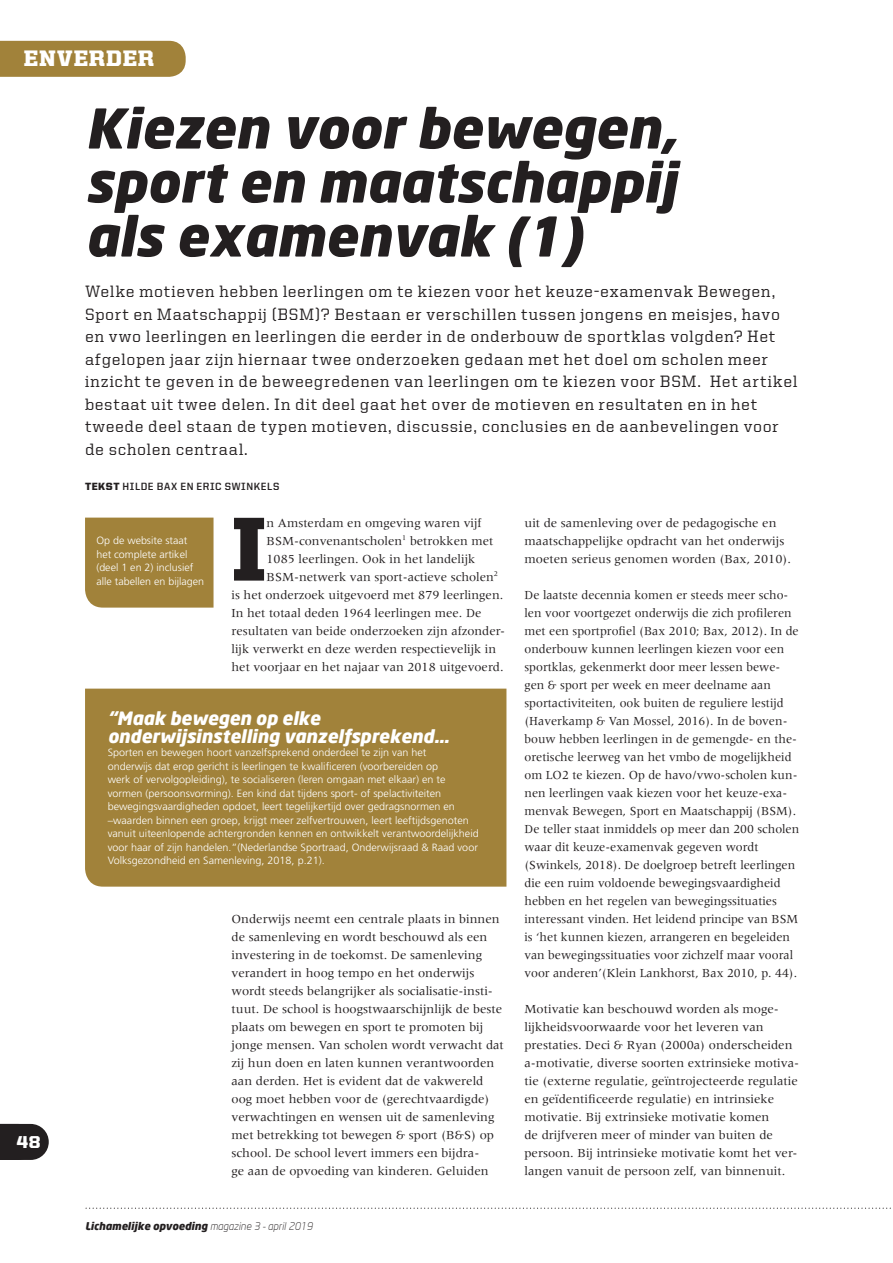
<style>
.page{position:relative;width:893px;height:1263px;background:#fff}
.page>*{position:absolute;margin:0;border:0;box-sizing:border-box;transform-origin:0 0}
.t1{font:900 91.05px "United Serif Reg";color:#231f20}
.t2{font:italic 900 54px/54px "Neo Sans";color:#231f20;text-align:justify}
.t3{font:900 22.5px "United Serif Reg";letter-spacing:.035em;color:#fff}
.t4{font:italic 900 18px/18px "Neo Sans";color:#fff}
.t5{font:900 17.25px "United Sans Reg";color:#fff}
.t6{font:500 16.5px/22.5px "United Serif Reg";letter-spacing:.045em;color:#231f20}
.t7{font:12.75px/18px "Meridien LT Std";color:#231f20}
.t8{font:300 10.5px/13.5px "Frutiger LT Std";color:#fff}
.t9{font:italic 900 10.5px "Neo Sans";color:#231f20}
.t10{font:700 10.5px "United Sans Reg";letter-spacing:.055em;color:#231f20}
.s1{font-weight:900}
.s2{font-weight:300}
</style>
<div class="page">
<div style="left:0;top:41px;width:186px;height:36px;background:#a1823a"></div>
<div style="left:85px;top:518px;width:129px;height:90px;background:#a1823a"></div>
<div style="left:85px;top:689px;width:421px;height:198px;background:#a1823a"></div>
<svg style="left:0;top:1124px;width:49px;height:36px"></svg>
<svg style="left:85px;top:1207px;width:806px;height:2px"></svg>
<h3 class="t3" style="left:24px;top:46px;width:132px">ENVERDER</h3>
<h2 class="t2" style="left:85px;top:100px;width:593px">Kiezen voor bewegen, sport en maatschappij als examenvak (1)</h2>
<h3 class="t5" style="left:17px;top:1133px;width:25px">48</h3>
<p class="t6" style="left:85px;top:280px;width:714px">Welke motieven hebben leerlingen om te kiezen voor het keuze-examenvak Bewegen, Sport en Maatschappij (BSM)? Bestaan er verschillen tussen jongens en meisjes, havo en vwo leerlingen en leerlingen die eerder in de onderbouw de sportklas volgden? Het afgelopen jaar zijn hiernaar twee onderzoeken gedaan met het doel om scholen meer inzicht te geven in de beweegredenen van leerlingen om te kiezen voor BSM. Het artikel bestaat uit twee delen. In dit deel gaat het over de motieven en resultaten en in het tweede deel staan de typen motieven, discussie, conclusies en de aanbevelingen voor de scholen centraal.</p>
<p class="t10" style="left:85px;top:481px;width:196px"><span class="s1">TEKST</span> HILDE BAX EN ERIC SWINKELS</p>
<p class="t8" style="left:96px;top:534px;width:109px">Op de website staat het complete artikel (deel 1 en 2) inclusief alle tabellen en bijlagen</p>
<h1 class="t1" style="left:232px;top:499px;width:37px">I</h1>
<p class="t7" style="left:267px;top:513px;width:217px">n Amsterdam en omgeving waren vijf</p>
<p class="t7" style="left:267px;top:531px;width:228px">BSM-convenantscholen<sup>1</sup> betrokken met</p>
<p class="t7" style="left:267px;top:549px;width:210px">1085 leerlingen. Ook in het landelijk</p>
<p class="t7" style="left:267px;top:567px;width:233px">BSM-netwerk van sport-actieve scholen<sup>2</sup></p>
<p class="t7" style="left:232px;top:585px;width:273px">is het onderzoek uitgevoerd met 879 leerlingen.</p>
<p class="t7" style="left:232px;top:603px;width:252px">In het totaal deden 1964 leerlingen mee. De</p>
<p class="t7" style="left:232px;top:621px;width:275px">resultaten van beide onderzoeken zijn afzonder-</p>
<p class="t7" style="left:232px;top:639px;width:266px">lijk verwerkt en deze werden respectievelijk in</p>
<p class="t7" style="left:232px;top:657px;width:274px">het voorjaar en het najaar van 2018 uitgevoerd.</p>
<h3 class="t4" style="left:108px;top:708px;width:343px">“Maak bewegen op elke onderwijsinstelling vanzelfsprekend…</h3>
<p class="t8" style="left:108px;top:746px;width:372px">Sporten en bewegen hoort vanzelfsprekend onderdeel te zijn van het<br>onderwijs dat erop gericht is leerlingen te kwalificeren (voorbereiden op<br>werk of vervolgopleiding), te socialiseren (leren omgaan met elkaar) en te vormen (persoonsvorming). Een kind dat tijdens sport- of spelactiviteiten bewegingsvaardigheden opdoet, leert tegelijkertijd over gedragsnormen en –waarden binnen een groep, krijgt meer zelfvertrouwen, leert leeftijdsgenoten vanuit uiteenlopende achtergronden kennen en ontwikkelt verantwoordelijkheid voor haar of zijn handelen.”(Nederlandse Sportraad, Onderwijsraad &amp; Raad voor Volksgezondheid en Samenleving, 2018, p.21).</p>
<p class="t7" style="left:231px;top:909px;width:274px">Onderwijs neemt een centrale plaats in binnen de samenleving en wordt beschouwd als een investering in de toekomst. De samenleving verandert in hoog tempo en het onderwijs wordt steeds belangrijker als socialisatie-insti&shy;tuut. De school is hoogstwaarschijnlijk de beste plaats om bewegen en sport te promoten bij jonge mensen. Van scholen wordt verwacht dat zij hun doen en laten kunnen verantwoorden aan derden. Het is evident dat de vakwereld oog moet hebben voor de (gerechtvaardigde) verwachtingen en wensen uit de samenleving met betrekking tot bewegen &amp; sport (B&amp;S) op school. De school levert immers een bijdra-<br>ge aan de opvoeding van kinderen. Geluiden</p>
<p class="t9" style="left:85px;top:1219px;width:229px">Lichamelijke opvoeding <span class="s2">magazine 3 - april 2019</span></p>
<p class="t7" style="left:524px;top:513px;width:268px">uit de samenleving over de pedagogische en maatschappelijke opdracht van het onderwijs moeten serieus genomen worden (Bax, 2010).</p>
<p class="t7" style="left:524px;top:585px;width:276px">De laatste decennia komen er steeds meer scho&shy;len voor voortgezet onderwijs die zich profileren met een sportprofiel (Bax 2010; Bax, 2012). In de onderbouw kunnen leerlingen kiezen voor een sportklas, gekenmerkt door meer lessen bewe&shy;gen &amp; sport per week en meer deelname aan sportactiviteiten, ook buiten de reguliere lestijd (Haverkamp &amp; Van Mossel, 2016). In de boven&shy;bouw hebben leerlingen in de gemengde- en the&shy;oretische leerweg van het vmbo de mogelijkheid om LO2 te kiezen. Op de havo/vwo-scholen kun&shy;nen leerlingen vaak kiezen voor het keuze-exa&shy;menvak Bewegen, Sport en Maatschappij (BSM).<br>De teller staat inmiddels op meer dan 200 scholen waar dit keuze-examenvak gegeven wordt (Swinkels, 2018). De doelgroep betreft leerlingen die een ruim voldoende bewegingsvaardigheid hebben en het regelen van bewegingssituaties interessant vinden. Het leidend principe van BSM is ‘het kunnen kiezen, arrangeren en begeleiden van bewegingssituaties voor zichzelf maar vooral voor anderen’(Klein Lankhorst, Bax 2010, p. 44).</p>
<p class="t7" style="left:524px;top:999px;width:276px">Motivatie kan beschouwd worden als moge&shy;lijkheidsvoorwaarde voor het leveren van prestaties. Deci &amp; Ryan (2000a) onderscheiden a-motivatie, diverse soorten extrinsieke motiva&shy;tie (externe regulatie, geïntrojecteerde regulatie en geïdentificeerde regulatie) en intrinsieke motivatie. Bij extrinsieke motivatie komen<br>de drijfveren meer of minder van buiten de persoon. Bij intrinsieke motivatie komt het ver&shy;langen vanuit de persoon zelf, van binnenuit.</p>
</div>
